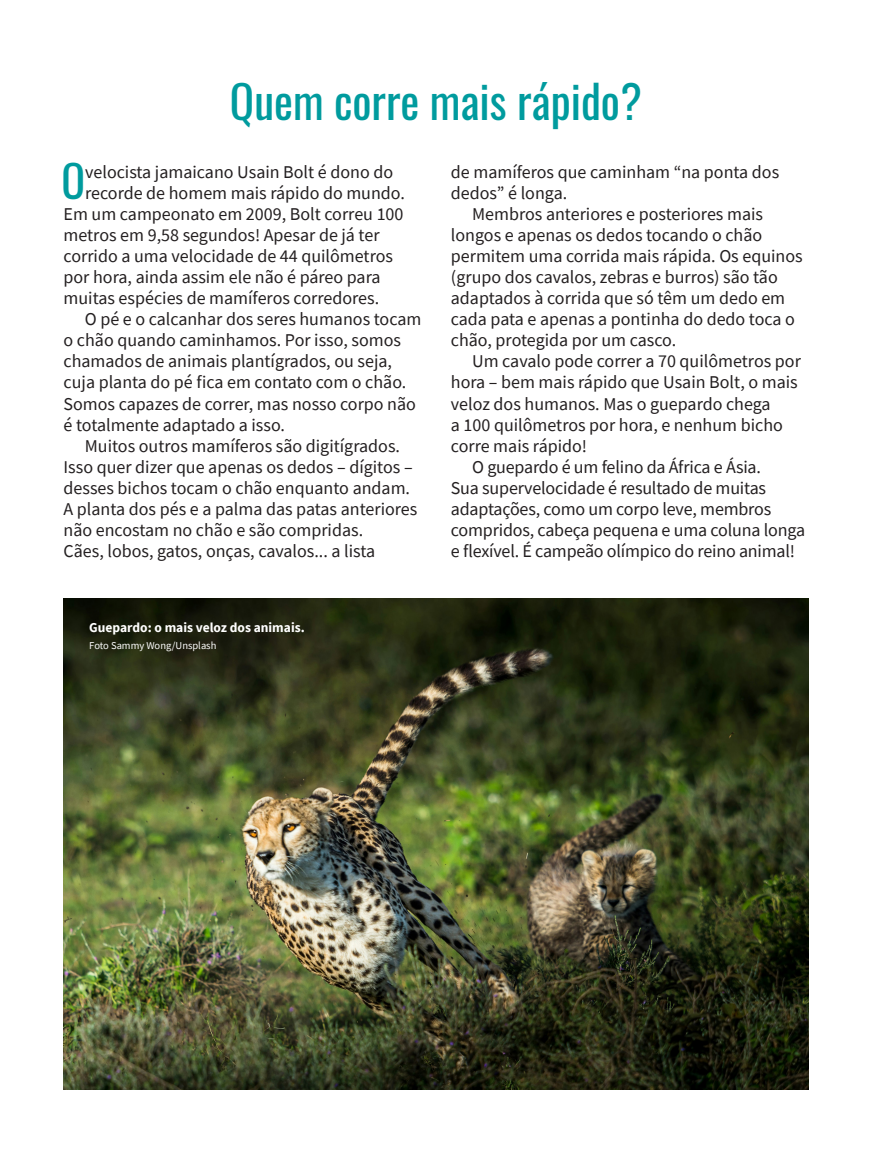
<style>
.page{position:relative;width:872px;height:1170px;background:#fff}
.page>*{position:absolute;margin:0;border:0;box-sizing:border-box;transform-origin:0 0}
.t1{font:45px "Oswald";color:#009b9e}
.t2{font:43.95px "Oswald";color:#009b9e}
.t3{font:18px/21px "Source Sans Pro";color:#231f20}
.t4{font:700 13.5px "Source Sans Pro";color:#fff}
.t5{font:10.5px "Source Sans Pro";color:#fff}
</style>
<div class="page">
<img style="left:64px;top:598px;width:744px;height:491px">
<p class="t1" style="left:230px;top:61px;width:413px">Quem corre mais rápido?</p>
<p class="t2" style="left:61px;top:142px;width:25px">O</p>
<p class="t3" style="left:85px;top:162px;width:309px">velocista jamaicano Usain Bolt é dono do</p>
<p class="t3" style="left:85px;top:183px;width:321px">recorde de homem mais rápido do mundo.</p>
<p class="t3" style="left:64px;top:204px;width:341px">Em um campeonato em 2009, Bolt correu 100</p>
<p class="t3" style="left:64px;top:225px;width:317px">metros em 9,58 segundos! Apesar de já ter</p>
<p class="t3" style="left:64px;top:246px;width:331px">corrido a uma velocidade de 44 quilômetros</p>
<p class="t3" style="left:64px;top:267px;width:318px">por hora, ainda assim ele não é páreo para</p>
<p class="t3" style="left:64px;top:288px;width:317px">muitas espécies de mamíferos corredores.</p>
<p class="t3" style="left:64px;top:309px;width:359px;text-indent:21px">O pé e o calcanhar dos seres humanos tocam o chão quando caminhamos. Por isso, somos chamados de animais plantígrados, ou seja, cuja planta do pé fica em contato com o chão.<br>Somos capazes de correr, mas nosso corpo não é totalmente adaptado a isso.</p>
<p class="t3" style="left:64px;top:435px;width:355px;text-indent:21px">Muitos outros mamíferos são digitígrados.<br>Isso quer dizer que apenas os dedos – dígitos – desses bichos tocam o chão enquanto andam.<br>A planta dos pés e a palma das patas anteriores não encostam no chão e são compridas.<br>Cães, lobos, gatos, onças, cavalos... a lista</p>
<p class="t4" style="left:89px;top:618px;width:217px">Guepardo: o mais veloz dos animais.</p>
<p class="t5" style="left:89px;top:638px;width:129px">Foto Sammy Wong/Unsplash</p>
<p class="t3" style="left:451px;top:162px;width:330px">de mamíferos que caminham “na ponta dos dedos” é longa.</p>
<p class="t3" style="left:451px;top:204px;width:353px;text-indent:21px">Membros anteriores e posteriores mais longos e apenas os dedos tocando o chão permitem uma corrida mais rápida. Os equinos (grupo dos cavalos, zebras e burros) são tão adaptados à corrida que só têm um dedo em cada pata e apenas a pontinha do dedo toca o chão, protegida por um casco.</p>
<p class="t3" style="left:451px;top:351px;width:351px;text-indent:21px">Um cavalo pode correr a 70 quilômetros por hora – bem mais rápido que Usain Bolt, o mais veloz dos humanos. Mas o guepardo chega<br>a 100 quilômetros por hora, e nenhum bicho corre mais rápido!</p>
<p class="t3" style="left:451px;top:456px;width:356px;text-indent:21px">O guepardo é um felino da África e Ásia.<br>Sua supervelocidade é resultado de muitas adaptações, como um corpo leve, membros compridos, cabeça pequena e uma coluna longa e flexível. É campeão olímpico do reino animal!</p>
</div>
